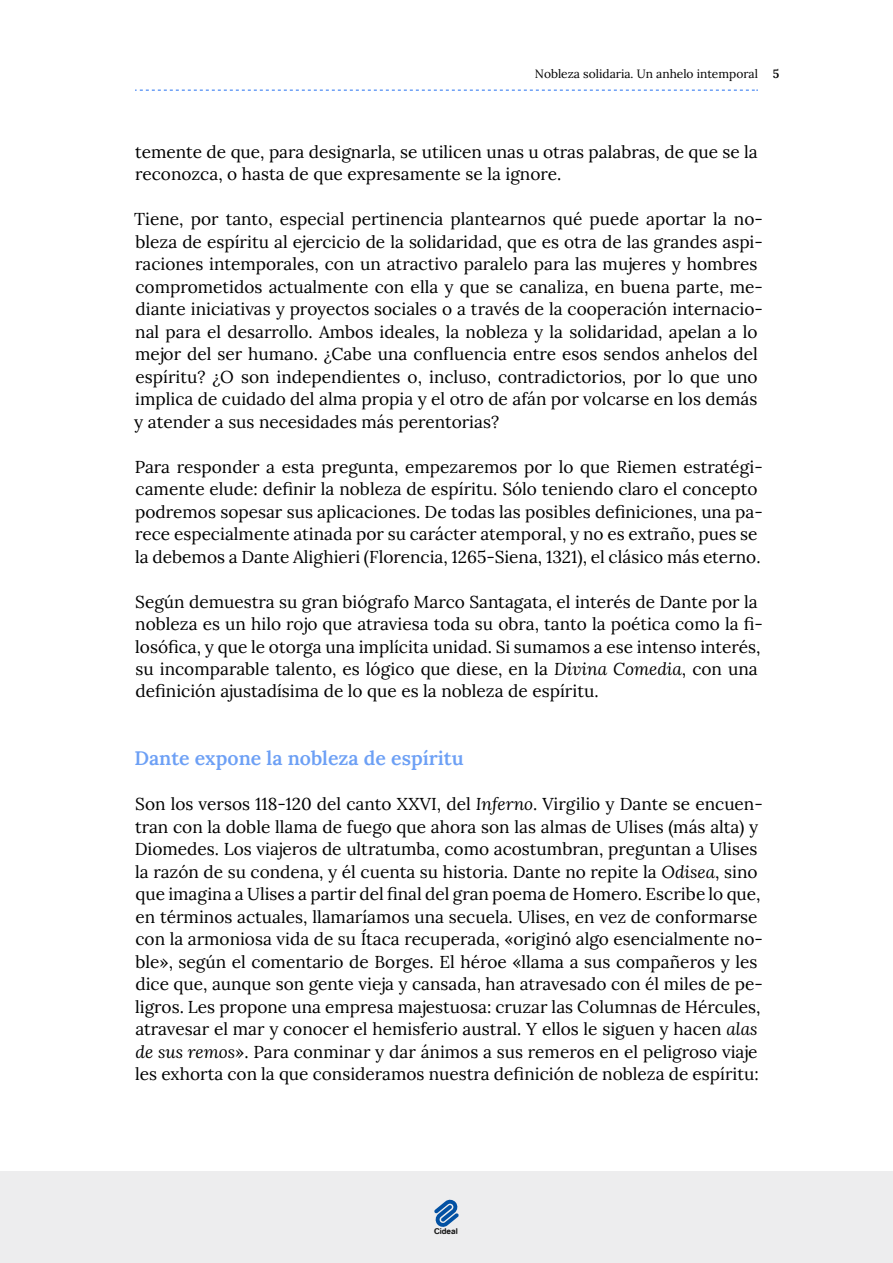
<style>
.page{position:relative;width:893px;height:1263px;background:#fff}
.page>*{position:absolute;margin:0;border:0;box-sizing:border-box;transform-origin:0 0}
.t1{font:600 19.5px "Lora";color:#6da0f5}
.t2{font:17.25px/22.5px "Lora";color:#000}
.t3{font:12px "Lora";color:#000}
.t4{font:500 8.25px "AG Book Rounded";color:#1c1c1c}
.s1{font-weight:600}
.s2{font-style:italic}
</style>
<div class="page">
<div style="left:0;top:1171px;width:893px;height:92px;background:#ededee"></div>
<svg style="left:434px;top:1199px;width:25px;height:28px"></svg>
<svg style="left:135px;top:89px;width:623px;height:2px"></svg>
<p class="t3" style="left:535px;top:64px;width:246px">Nobleza solidaria. Un anhelo intemporal <span class="s1">5</span></p>
<p class="t2" style="left:135px;top:139px;width:624px">temente de que, para designarla, se utilicen unas u otras palabras, de que se la reconozca, o hasta de que expresamente se la ignore.</p>
<p class="t2" style="left:134px;top:206px;width:630px">Tiene, por tanto, especial pertinencia plantearnos qué puede aportar la no&shy;bleza de espíritu al ejercicio de la solidaridad, que es otra de las grandes aspi&shy;raciones intemporales, con un atractivo paralelo para las mujeres y hombres comprometidos actualmente con ella y que se canaliza, en buena parte, me&shy;diante iniciativas y proyectos sociales o a través de la cooperación internacio&shy;nal para el desarrollo. Ambos ideales, la nobleza y la solidaridad, apelan a lo mejor del ser humano. ¿Cabe una confluencia entre esos sendos anhelos del espíritu? ¿O son independientes o, incluso, contradictorios, por lo que uno implica de cuidado del alma propia y el otro de afán por volcarse en los demás y atender a sus necesidades más perentorias?</p>
<p class="t2" style="left:135px;top:454px;width:630px">Para responder a esta pregunta, empezaremos por lo que Riemen estratégi&shy;camente elude: definir la nobleza de espíritu. Sólo teniendo claro el concepto podremos sopesar sus aplicaciones. De todas las posibles definiciones, una pa&shy;rece especialmente atinada por su carácter atemporal, y no es extraño, pues se la debemos a Dante Alighieri (Florencia, 1265-Siena, 1321), el clásico más eterno.</p>
<p class="t2" style="left:135px;top:589px;width:629px">Según demuestra su gran biógrafo Marco Santagata, el interés de Dante por la nobleza es un hilo rojo que atraviesa toda su obra, tanto la poética como la fi&shy;losófica, y que le otorga una implícita unidad. Si sumamos a ese intenso interés, su incomparable talento, es lógico que diese, en la <span class="s2">Divina Comedia</span>, con una definición ajustadísima de lo que es la nobleza de espíritu.</p>
<p class="t1" style="left:135px;top:743px;width:331px">Dante expone la nobleza de espíritu</p>
<p class="t2" style="left:135px;top:791px;width:630px">Son los versos 118-120 del canto XXVI, del <span class="s2">Inferno</span>. Virgilio y Dante se encuen&shy;tran con la doble llama de fuego que ahora son las almas de Ulises (más alta) y Diomedes. Los viajeros de ultratumba, como acostumbran, preguntan a Ulises la razón de su condena, y él cuenta su historia. Dante no repite la <span class="s2">Odisea</span>, sino que imagina a Ulises a partir del final del gran poema de Homero. Escribe lo que, en términos actuales, llamaríamos una secuela. Ulises, en vez de conformarse con la armoniosa vida de su Ítaca recuperada, «originó algo esencialmente no&shy;ble», según el comentario de Borges. El héroe «llama a sus compañeros y les dice que, aunque son gente vieja y cansada, han atravesado con él miles de pe&shy;ligros. Les propone una empresa majestuosa: cruzar las Columnas de Hércules, atravesar el mar y conocer el hemisferio austral. Y ellos le siguen y hacen <span class="s2">alas de sus remos</span>». Para conminar y dar ánimos a sus remeros en el peligroso viaje les exhorta con la que consideramos nuestra definición de nobleza de espíritu:</p>
<p class="t4" style="left:434px;top:1226px;width:25px">Cideal</p>
</div>
